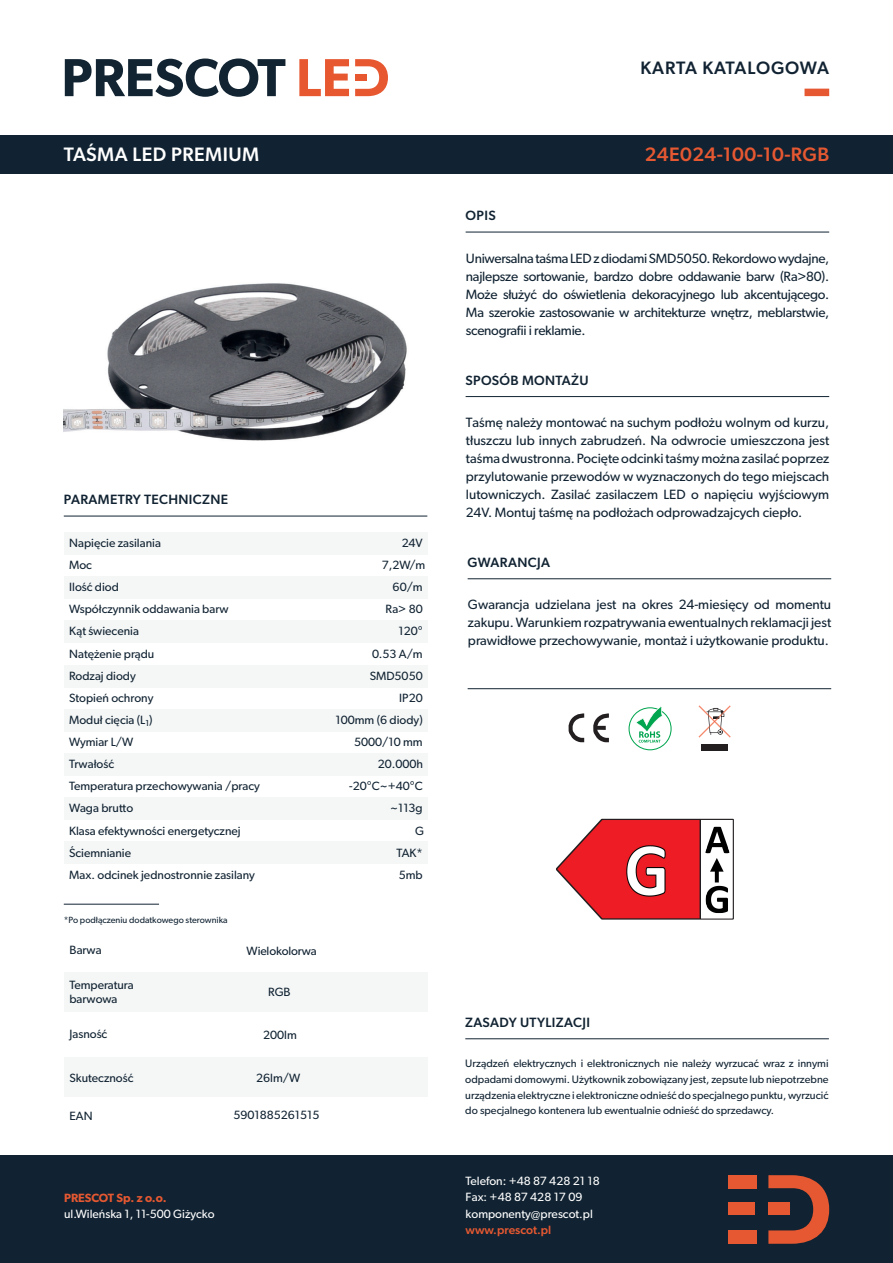
<style>
.page{position:relative;width:893px;height:1263px;background:#fff}
.page>*{position:absolute;margin:0;border:0;box-sizing:border-box;transform-origin:0 0}
.t1{font:500 19.5px "Gibson";letter-spacing:.025em;color:#e65831}
.t2{font:500 19.5px "Gibson";letter-spacing:.025em;color:#fff}
.t3{font:500 18px "Gibson";letter-spacing:.03em;color:#112332}
.t4{font:13.5px/18px "Gibson";color:#112332;text-align:justify}
.t5{font:500 13.5px "Gibson";letter-spacing:.025em;color:#112332}
.t6{font:12px/22.2px "Gibson";color:#112332}
.t7{font:12px/16.5px "Gibson";color:#fff}
.t8{font:600 12px "Gibson";color:#e65831}
.t9{font:500 12px "Gibson";color:#e65831}
.t10{font:10.8px/15.8px "Gibson";color:#112332;text-align:justify}
.t11{font:9px "Gibson";color:#112332}
</style>
<div class="page">
<svg style="left:65px;top:58px;width:220px;height:39px"></svg>
<svg style="left:299px;top:59px;width:50px;height:37px"></svg>
<svg style="left:355px;top:59px;width:33px;height:37px"></svg>
<div style="left:804px;top:89px;width:25px;height:7px;background:#e65831"></div>
<div style="left:0;top:135px;width:893px;height:39px;background:#112332"></div>
<div style="left:0;top:1155px;width:893px;height:108px;background:#112332"></div>
<svg style="left:768px;top:1175px;width:61px;height:69px"></svg>
<div style="left:728px;top:1202px;width:26px;height:13px;background:#e65831"></div>
<div style="left:728px;top:1175px;width:29px;height:13px;background:#e65831"></div>
<div style="left:728px;top:1230px;width:29px;height:14px;background:#e65831"></div>
<div style="left:64px;top:532px;width:363px;height:22px;background:#f5f7f7"></div>
<div style="left:64px;top:621px;width:363px;height:22px;background:#f5f7f7"></div>
<div style="left:64px;top:577px;width:363px;height:22px;background:#f5f7f7"></div>
<div style="left:64px;top:665px;width:363px;height:22px;background:#f5f7f7"></div>
<div style="left:64px;top:709px;width:363px;height:23px;background:#f5f7f7"></div>
<div style="left:64px;top:753px;width:363px;height:23px;background:#f5f7f7"></div>
<div style="left:64px;top:797px;width:363px;height:22px;background:#f5f7f7"></div>
<div style="left:64px;top:842px;width:363px;height:22px;background:#f5f7f7"></div>
<img style="left:64px;top:283px;width:343px;height:158px">
<hr style="left:64px;top:516px;width:363px;height:1px;background:#112332">
<hr style="left:64px;top:904px;width:95px;height:1px;background:#112332">
<hr style="left:466px;top:232px;width:363px;height:1px;background:#112332">
<hr style="left:466px;top:396px;width:363px;height:1px;background:#112332">
<hr style="left:468px;top:578px;width:363px;height:1px;background:#112332">
<hr style="left:468px;top:688px;width:363px;height:1px;background:#112332">
<div style="left:702px;top:744px;width:26px;height:6px;background:#231f20"></div>
<svg style="left:698px;top:705px;width:33px;height:33px"></svg>
<svg style="left:629px;top:706px;width:43px;height:44px"></svg>
<svg style="left:568px;top:713px;width:16px;height:29px"></svg>
<svg style="left:593px;top:713px;width:16px;height:29px"></svg>
<div style="left:64px;top:972px;width:364px;height:40px;background:#f5f7f7"></div>
<div style="left:64px;top:1057px;width:364px;height:40px;background:#f5f7f7"></div>
<hr style="left:465px;top:1038px;width:364px;height:1px;background:#112332">
<img style="left:556px;top:818px;width:178px;height:102px">
<h2 class="t3" style="left:641px;top:57px;width:190px">KARTA KATALOGOWA</h2>
<h1 class="t2" style="left:64px;top:143px;width:197px">TAŚMA LED PREMIUM</h1>
<h1 class="t1" style="left:645px;top:143px;width:186px">24E024-100-10-RGB</h1>
<p class="t5" style="left:466px;top:207px;width:32px">OPIS</p>
<p class="t4" style="left:466px;top:249px;width:365px">Uniwersalna taśma LED z diodami SMD5050. Rekordowo wydajne, najlepsze sortowanie, bardzo dobre oddawanie barw (Ra&gt;80).<br>Może służyć do oświetlenia dekoracyjnego lub akcentującego.<br>Ma szerokie zastosowanie w architekturze wnętrz, meblarstwie, scenografii i reklamie.</p>
<p class="t5" style="left:64px;top:491px;width:166px">PARAMETRY TECHNICZNE</p>
<p class="t6" style="left:69px;top:531px;width:192px">Napięcie zasilania<br>Moc<br>Ilość diod<br>Współczynnik oddawania barw<br>Kąt świecenia<br>Natężenie prądu<br>Rodzaj diody<br>Stopień ochrony<br>Moduł cięcia (L<sub>1</sub>)<br>Wymiar L/W<br>Trwałość<br>Temperatura przechowywania /pracy<br>Waga brutto<br>Klasa efektywności energetycznej<br>Ściemnianie<br>Max. odcinek jednostronnie zasilany</p>
<p class="t11" style="left:64px;top:914px;width:165px">*Po podłączeniu dodatkowego sterownika</p>
<p class="t6" style="left:69px;top:939px;width:34px">Barwa</p>
<p class="t6" style="left:69px;top:978px;width:66px;line-height:13.5px">Temperatura barwowa</p>
<p class="t6" style="left:69px;top:1023px;width:39px">Jasność</p>
<p class="t6" style="left:69px;top:1066px;width:66px">Skuteczność</p>
<p class="t6" style="left:69px;top:1105px;width:25px">EAN</p>
<p class="t6" style="left:247px;top:939px;width:72px">Wielokolorwa</p>
<p class="t6" style="left:268px;top:981px;width:24px">RGB</p>
<p class="t6" style="left:263px;top:1023px;width:35px">200lm</p>
<p class="t6" style="left:256px;top:1067px;width:46px">26lm/W</p>
<p class="t6" style="left:233px;top:1104px;width:88px">5901885261515</p>
<p class="t6" style="left:335px;top:531px;width:91px;text-align:right">24V<br>7,2W/m<br>60/m<br>Ra&gt; 80<br>120°<br>0.53 A/m<br>SMD5050<br>IP20<br>100mm (6 diody)<br>5000/10 mm<br>20.000h -20°C~+40°C ~113g<br>G<br>TAK*<br>5mb</p>
<p class="t8" style="left:64px;top:1190px;width:104px">PRESCOT Sp. z o.o.</p>
<p class="t7" style="left:64px;top:1206px;width:152px">ul.Wileńska 1, 11-500 Giżycko</p>
<p class="t5" style="left:466px;top:372px;width:125px">SPOSÓB MONTAŻU</p>
<p class="t4" style="left:466px;top:413px;width:365px">Taśmę należy montować na suchym podłożu wolnym od kurzu, tłuszczu lub innych zabrudzeń. Na odwrocie umieszczona jest taśma dwustronna. Pocięte odcinki taśmy można zasilać poprzez przylutowanie przewodów w wyznaczonych do tego miejscach lutowniczych. Zasilać zasilaczem LED o napięciu wyjściowym 24V. Montuj taśmę na podłożach odprowadzajcych ciepło.</p>
<p class="t5" style="left:468px;top:554px;width:84px">GWARANCJA</p>
<p class="t4" style="left:468px;top:595px;width:365px">Gwarancja udzielana jest na okres 24-miesięcy od momentu zakupu. Warunkiem rozpatrywania ewentualnych reklamacji jest prawidłowe przechowywanie, montaż i użytkowanie produktu.</p>
<p class="t5" style="left:465px;top:1014px;width:126px">ZASADY UTYLIZACJI</p>
<p class="t10" style="left:465px;top:1055px;width:365px">Urządzeń elektrycznych i elektronicznych nie należy wyrzucać wraz z innymi odpadami domowymi. Użytkownik zobowiązany jest, zepsute lub niepotrzebne urządzenia elektryczne i elektroniczne odnieść do specjalnego punktu, wyrzucić do specjalnego kontenera lub ewentualnie odnieść do sprzedawcy.</p>
<p class="t7" style="left:466px;top:1172px;width:136px">Telefon: +48 87 428 21 18<br>Fax: +48 87 428 17 09 komponenty@prescot.pl</p>
<p class="t9" style="left:466px;top:1223px;width:87px">www.prescot.pl</p>
</div>
